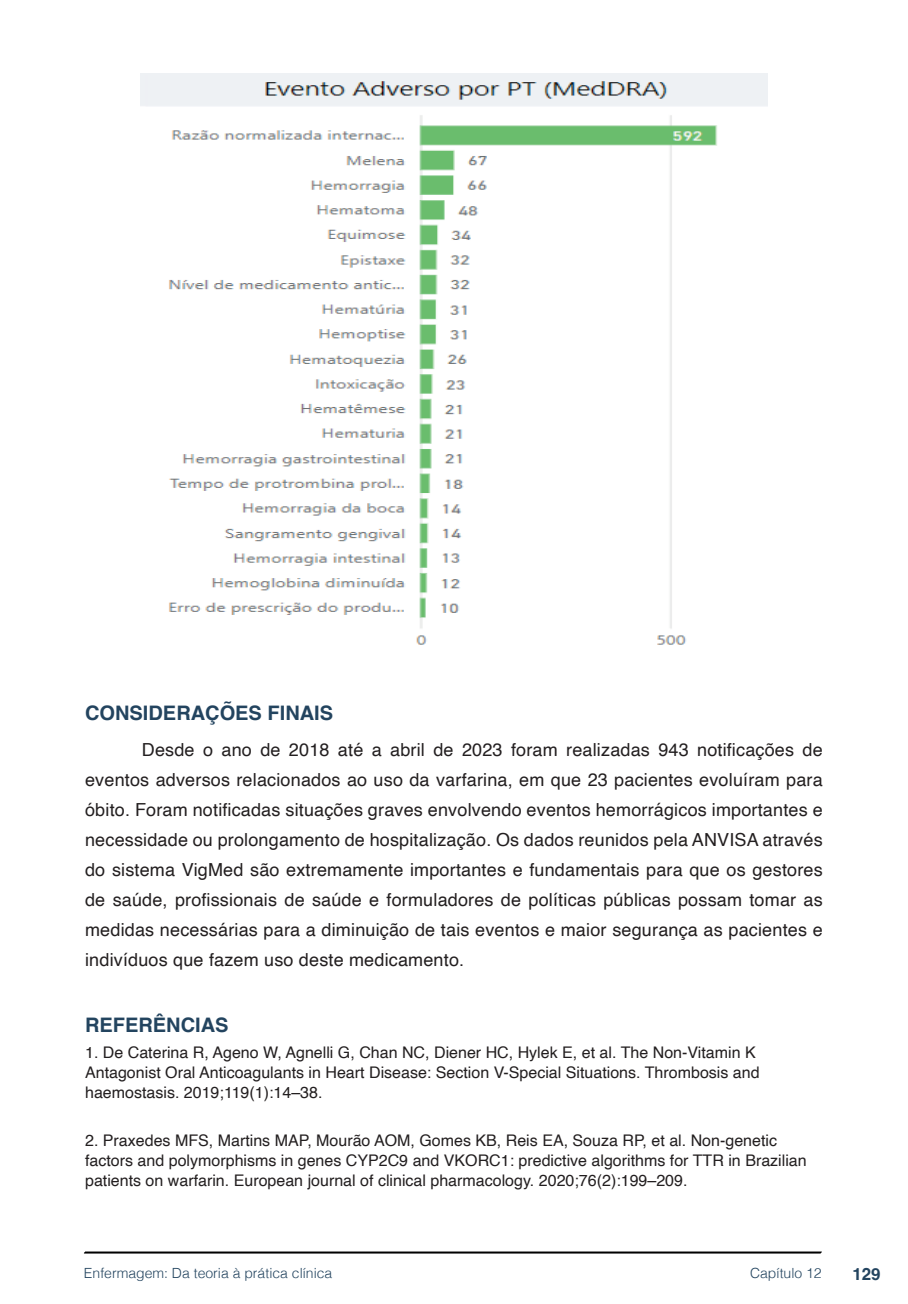
<style>
.page{position:relative;width:908px;height:1304px;background:#fff}
.page>*{position:absolute;margin:0;border:0;box-sizing:border-box;transform-origin:0 0}
.TITULOS{font:700 20px "Helvetica";color:#23445f}
.txt{font:18px/30px "Helvetica";letter-spacing:.01em;color:#231f20;text-align:justify}
.t1{font:700 16.8px "Helvetica";color:#23445f}
.ref_numerada{font:16px/20px "Helvetica";color:#231f20}
.t2{font:300 14px "Helvetica";color:#23445f}
</style>
<div class="page">
<svg style="left:84px;top:1251px;width:737px;height:3px;background:#515151"></svg>
<img style="left:140px;top:74px;width:627px;height:571px">
<p class="TITULOS" style="left:85px;top:701px;width:249px">CONSIDERAÇÕES FINAIS</p>
<p class="txt" style="left:85px;top:735px;width:738px;text-indent:57px">Desde o ano de 2018 até a abril de 2023 foram realizadas 943 notificações de eventos adversos relacionados ao uso da varfarina, em que 23 pacientes evoluíram para óbito. Foram notificadas situações graves envolvendo eventos hemorrágicos importantes e necessidade ou prolongamento de hospitalização. Os dados reunidos pela ANVISA através do sistema VigMed são extremamente importantes e fundamentais para que os gestores de saúde, profissionais de saúde e formuladores de políticas públicas possam tomar as medidas necessárias para a diminuição de tais eventos e maior segurança as pacientes e indivíduos que fazem uso deste medicamento.</p>
<p class="TITULOS" style="left:85px;top:1013px;width:145px">REFERÊNCIAS</p>
<p class="ref_numerada" style="left:85px;top:1043px;width:675px">1. De Caterina R, Ageno W, Agnelli G, Chan NC, Diener HC, Hylek E, et al. The Non-Vitamin K<br>Antagonist Oral Anticoagulants in Heart Disease: Section V-Special Situations. Thrombosis and haemostasis. 2019;119(1):14–38.</p>
<p class="ref_numerada" style="left:85px;top:1131px;width:722px">2. Praxedes MFS, Martins MAP, Mourão AOM, Gomes KB, Reis EA, Souza RP, et al. Non-genetic factors and polymorphisms in genes CYP2C9 and VKORC1: predictive algorithms for TTR in Brazilian patients on warfarin. European journal of clinical pharmacology. 2020;76(2):199–209.</p>
<p class="t2" style="left:84px;top:1261px;width:250px">Enfermagem: Da teoria à prática clínica</p>
<p class="t2" style="left:749px;top:1261px;width:73px">Capítulo 12</p>
<p class="t1" style="left:851px;top:1264px;width:30px">129</p>
</div>
